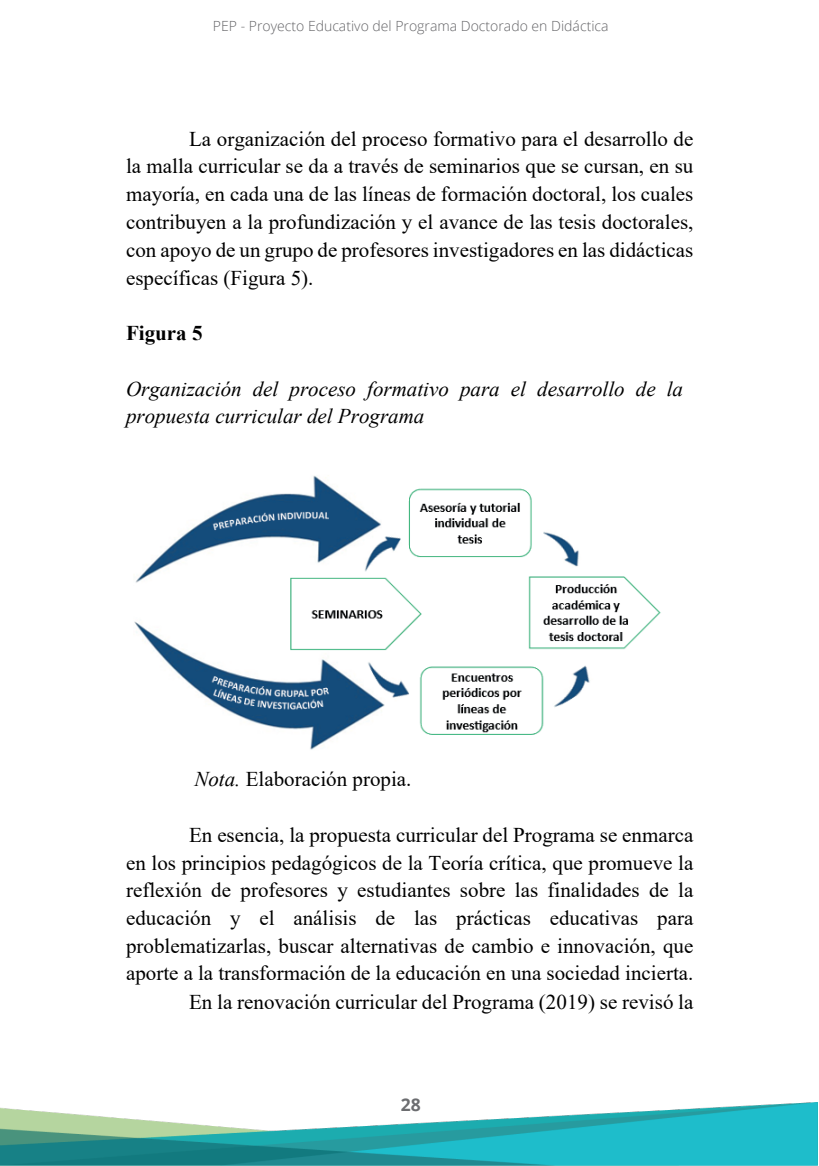
<style>
.page{position:relative;width:819px;height:1166px;background:#fff}
.page>*{position:absolute;margin:0;border:0;box-sizing:border-box;transform-origin:0 0}
.t1{font:21px/27.8px "Times New Roman";color:#000001;text-align:justify}
.t2{font:italic 21px/27.7px "Times New Roman";color:#000001}
.t3{font:700 21px "Times New Roman";color:#000001}
.t4{font:700 17.5px "Open Sans";color:#6c6d70}
.t5{font:300 14px "Open Sans";color:#636366}
.s1{font-style:italic}
</style>
<div class="page">
<img style="left:0;top:1103px;width:817px;height:63px">
<img style="left:134px;top:475px;width:527px;height:275px">
<p class="t5" style="left:213px;top:16px;width:397px">PEP - Proyecto Educativo del Programa Doctorado en Didáctica</p>
<p class="t1" style="left:126px;top:124px;width:569px;text-indent:63px">La organización del proceso formativo para el desarrollo de la malla curricular se da a través de seminarios que se cursan, en su mayoría, en cada una de las líneas de formación doctoral, los cuales contribuyen a la profundización y el avance de las tesis doctorales, con apoyo de un grupo de profesores investigadores en las didácticas específicas (Figura 5).</p>
<p class="t3" style="left:126px;top:318px;width:78px">Figura 5</p>
<p class="t2" style="left:126px;top:374px;width:558px">Organización del proceso formativo para el desarrollo de la propuesta curricular del Programa</p>
<p class="t1" style="left:194px;top:765px;width:218px"><span class="s1">Nota.</span> Elaboración propia.</p>
<p class="t1" style="left:126px;top:820px;width:569px;text-align:right">En esencia, la propuesta curricular del Programa se enmarca<br>en los principios pedagógicos de la Teoría crítica, que promueve la reflexión de profesores y estudiantes sobre las finalidades de la educación y el análisis de las prácticas educativas para problematizarlas, buscar alternativas de cambio e innovación, que aporte a la transformación de la educación en una sociedad incierta.<br>En la renovación curricular del Programa (2019) se revisó la</p>
<p class="t4" style="left:401px;top:1092px;width:21px">28</p>
</div>
